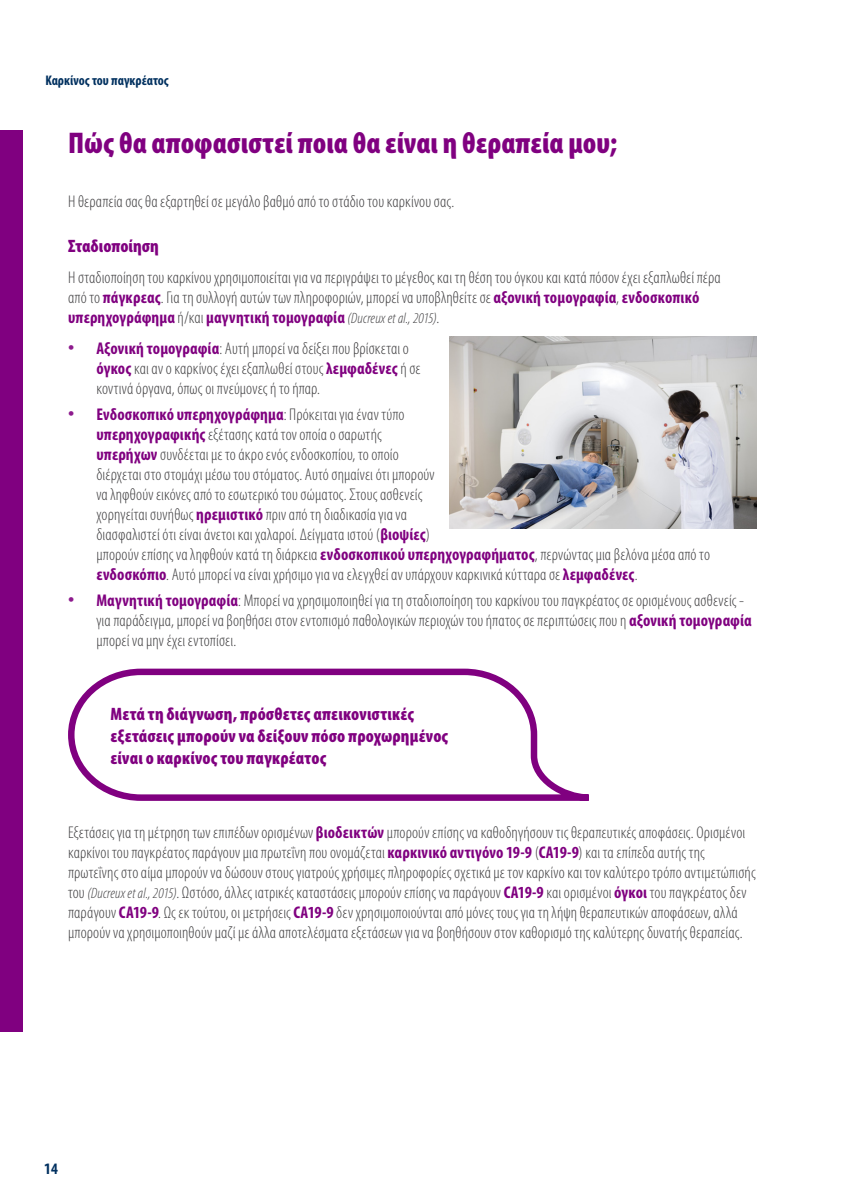
<style>
.page{position:relative;width:842px;height:1191px;background:#fff}
.page>*{position:absolute;margin:0;border:0;box-sizing:border-box;transform-origin:0 0}
.t1{font:900 condensed 30px "Myriad Pro";color:#800080}
.t2{font:900 condensed 18px/22px "Myriad Pro";letter-spacing:.005em;color:#800080}
.t3{font:300 condensed 17px/20px "Myriad Pro";letter-spacing:.01em;color:#414042}
.t4{font:700 condensed 16px "Myriad Pro";color:#00305f}
.t5{font:700 condensed 14px "Myriad Pro";color:#00305f}
.s1{font-weight:700;color:#800080}
.s2{font-style:italic;font-size:15px}
.s3{font-size:26px;color:#8d1a8d}
</style>
<div class="page">
<div style="left:0;top:130px;width:23px;height:902px;background:#800080"></div>
<svg style="left:68px;top:668px;width:521px;height:133px"></svg>
<img style="left:449px;top:336px;width:308px;height:192px">
<p class="t5" style="left:45px;top:72px;width:125px">Καρκίνος του παγκρέατος</p>
<h1 class="t1" style="left:68px;top:124px;width:551px">Πώς θα αποφασιστεί ποια θα είναι η θεραπεία μου;</h1>
<p class="t3" style="left:68px;top:191px;width:388px">Η θεραπεία σας θα εξαρτηθεί σε μεγάλο βαθμό από το στάδιο του καρκίνου σας.</p>
<p class="t2" style="left:68px;top:234px;width:92px">Σταδιοποίηση</p>
<p class="t3" style="left:68px;top:267px;width:654px">Η σταδιοποίηση του καρκίνου χρησιμοποιείται για να περιγράψει το μέγεθος και τη θέση του όγκου και κατά πόσον έχει εξαπλωθεί πέρα από το <span class="s1">πάγκρεας</span>. Για τη συλλογή αυτών των πληροφοριών, μπορεί να υποβληθείτε σε <span class="s1">αξονική τομογραφία</span>, <span class="s1">ενδοσκοπικό υπερηχογράφημα</span> ή/και <span class="s1">μαγνητική τομογραφία</span> <span class="s2">(Ducreux et al., 2015)</span>.</p>
<p class="t3" style="left:96px;top:339px;width:326px;text-indent:-28px"><span class="s3">•</span> <span class="s1">Αξονική τομογραφία</span>: Αυτή μπορεί να δείξει που βρίσκεται ο <span class="s1">όγκος</span> και αν ο καρκίνος έχει εξαπλωθεί στους <span class="s1">λεμφαδένες</span> ή σε κοντινά όργανα, όπως οι πνεύμονες ή το ήπαρ.</p>
<p class="t3" style="left:96px;top:404px;width:615px;text-indent:-28px"><span class="s3">•</span> <span class="s1">Ενδοσκοπικό υπερηχογράφημα</span>: Πρόκειται για έναν τύπο<br><span class="s1">υπερηχογραφικής</span> εξέτασης κατά τον οποία ο σαρωτής<br><span class="s1">υπερήχων</span> συνδέεται με το άκρο ενός ενδοσκοπίου, το οποίο<br>διέρχεται στο στομάχι μέσω του στόματος. Αυτό σημαίνει ότι μπορούν<br>να ληφθούν εικόνες από το εσωτερικό του σώματος. Στους ασθενείς<br>χορηγείται συνήθως <span class="s1">ηρεμιστικό</span> πριν από τη διαδικασία για να<br>διασφαλιστεί ότι είναι άνετοι και χαλαροί. Δείγματα ιστού (<span class="s1">βιοψίες</span>)<br>μπορούν επίσης να ληφθούν κατά τη διάρκεια <span class="s1">ενδοσκοπικού υπερηχογραφήματος</span>, περνώντας μια βελόνα μέσα από το <span class="s1">ενδοσκόπιο</span>. Αυτό μπορεί να είναι χρήσιμο για να ελεγχθεί αν υπάρχουν καρκινικά κύτταρα σε <span class="s1">λεμφαδένες</span>.</p>
<p class="t3" style="left:96px;top:590px;width:657px;text-indent:-28px"><span class="s3">•</span> <span class="s1">Μαγνητική τομογραφία</span>: Μπορεί να χρησιμοποιηθεί για τη σταδιοποίηση του καρκίνου του παγκρέατος σε ορισμένους ασθενείς - για παράδειγμα, μπορεί να βοηθήσει στον εντοπισμό παθολογικών περιοχών του ήπατος σε περιπτώσεις που η <span class="s1">αξονική τομογραφία </span>μπορεί να μην έχει εντοπίσει.</p>
<p class="t2" style="left:111px;top:702px;width:339px">Μετά τη διάγνωση, πρόσθετες απεικονιστικές εξετάσεις μπορούν να δείξουν πόσο προχωρημένος είναι ο καρκίνος του παγκρέατος</p>
<p class="t3" style="left:68px;top:822px;width:689px">Εξετάσεις για τη μέτρηση των επιπέδων ορισμένων <span class="s1">βιοδεικτών</span> μπορούν επίσης να καθοδηγήσουν τις θεραπευτικές αποφάσεις. Ορισμένοι καρκίνοι του παγκρέατος παράγουν μια πρωτεΐνη που ονομάζεται <span class="s1">καρκινικό αντιγόνο 19-9</span> (<span class="s1">CA19-9</span>) και τα επίπεδα αυτής της πρωτεΐνης στο αίμα μπορούν να δώσουν στους γιατρούς χρήσιμες πληροφορίες σχετικά με τον καρκίνο και τον καλύτερο τρόπο αντιμετώπισής του <span class="s2">(Ducreux et al., 2015)</span>. Ωστόσο, άλλες ιατρικές καταστάσεις μπορούν επίσης να παράγουν <span class="s1">CA19-9</span> και ορισμένοι <span class="s1">όγκοι</span> του παγκρέατος δεν παράγουν <span class="s1">CA19-9</span>. Ως εκ τούτου, οι μετρήσεις <span class="s1">CA19-9</span> δεν χρησιμοποιούνται από μόνες τους για τη λήψη θεραπευτικών αποφάσεων, αλλά μπορούν να χρησιμοποιηθούν μαζί με άλλα αποτελέσματα εξετάσεων για να βοηθήσουν στον καθορισμό της καλύτερης δυνατής θεραπείας.</p>
<p class="t4" style="left:44px;top:1159px;width:15px">14</p>
</div>
